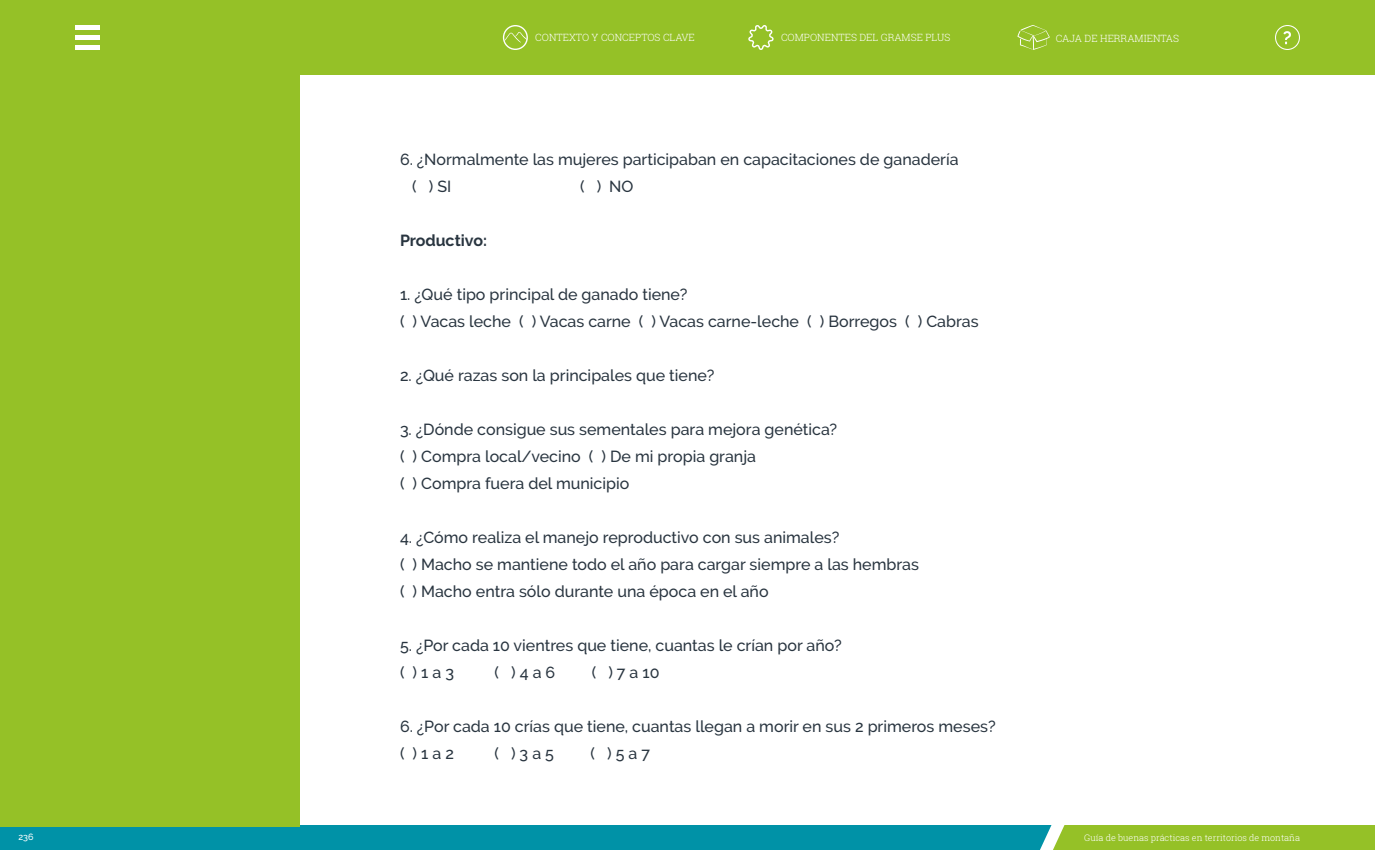
<style>
.page{position:relative;width:1375px;height:850px;background:#fff}
.page>*{position:absolute;margin:0;border:0;box-sizing:border-box;transform-origin:0 0}
.t1{font:500 16px/27px "Raleway";color:#293540}
.t2{font:700 16px "Raleway";color:#293540}
.t3{font:300 10px "Roboto Slab";color:#fff}
.t4{font:300 9px "Roboto Slab";color:#fff}
.t5{font:500 9px "Raleway";color:#fff}
</style>
<div class="page">
<div style="left:0;top:0;width:1375px;height:75px;background:#95c127"></div>
<div style="left:1275px;top:25px;width:25px;height:25px;border:1px solid #fff;border-radius:50%"></div>
<svg style="left:1283px;top:31px;width:8px;height:13px"></svg>
<svg style="left:748px;top:25px;width:26px;height:25px"></svg>
<div style="left:503px;top:25px;width:25px;height:25px;border:1px solid #fff;border-radius:50%"></div>
<svg style="left:504px;top:32px;width:24px;height:11px"></svg>
<svg style="left:1017px;top:25px;width:33px;height:25px"></svg>
<div style="left:0;top:825px;width:1375px;height:25px;background:#0092a7"></div>
<div style="left:1052px;top:825px;width:323px;height:25px;background:#95c127"></div>
<svg style="left:1040px;top:825px;width:24px;height:25px"></svg>
<div style="left:75px;top:25px;width:25px;height:5px;background:#fff"></div>
<div style="left:75px;top:35px;width:25px;height:5px;background:#fff"></div>
<div style="left:75px;top:45px;width:25px;height:5px;background:#fff"></div>
<div style="left:0;top:75px;width:300px;height:751px;background:#95c127"></div>
<p class="t3" style="left:535px;top:31px;width:161px">CONTEXTO Y CONCEPTOS CLAVE</p>
<p class="t3" style="left:781px;top:30px;width:171px">COMPONENTES DEL GRAMSE PLUS</p>
<p class="t3" style="left:1056px;top:31px;width:125px">CAJA DE HERRAMIENTAS</p>
<p class="t1" style="left:412px;top:146px;width:548px;text-indent:-12px">6. ¿Normalmente las mujeres participaban en capacitaciones de ganadería ( ) SI</p>
<p class="t1" style="left:580px;top:173px;width:55px">( ) NO</p>
<p class="t2" style="left:400px;top:231px;width:89px">Productivo:</p>
<p class="t1" style="left:400px;top:281px;width:580px">1. ¿Qué tipo principal de ganado tiene?<br>( ) Vacas leche ( ) Vacas carne ( ) Vacas carne-leche ( ) Borregos ( ) Cabras</p>
<p class="t1" style="left:400px;top:362px;width:316px">2. ¿Qué razas son la principales que tiene?</p>
<p class="t1" style="left:400px;top:416px;width:439px">3. ¿Dónde consigue sus sementales para mejora genética? ( ) Compra local/vecino ( ) De mi propia granja<br>( ) Compra fuera del municipio</p>
<p class="t1" style="left:400px;top:524px;width:521px">4. ¿Cómo realiza el manejo reproductivo con sus animales?<br>( ) Macho se mantiene todo el año para cargar siempre a las hembras ( ) Macho entra sólo durante una época en el año</p>
<p class="t1" style="left:400px;top:632px;width:443px">5. ¿Por cada 10 vientres que tiene, cuantas le crían por año? ( ) 1 a 3</p>
<p class="t1" style="left:494px;top:659px;width:62px">( ) 4 a 6</p>
<p class="t1" style="left:592px;top:659px;width:69px">( ) 7 a 10</p>
<p class="t1" style="left:400px;top:713px;width:597px">6. ¿Por cada 10 crías que tiene, cuantas llegan a morir en sus 2 primeros meses? ( ) 1 a 2</p>
<p class="t1" style="left:494px;top:740px;width:61px">( ) 3 a 5</p>
<p class="t1" style="left:590px;top:740px;width:61px">( ) 5 a 7</p>
<p class="t5" style="left:18px;top:832px;width:17px">236</p>
<p class="t4" style="left:1084px;top:832px;width:217px">Guía de buenas prácticas en territorios de montaña</p>
</div>
